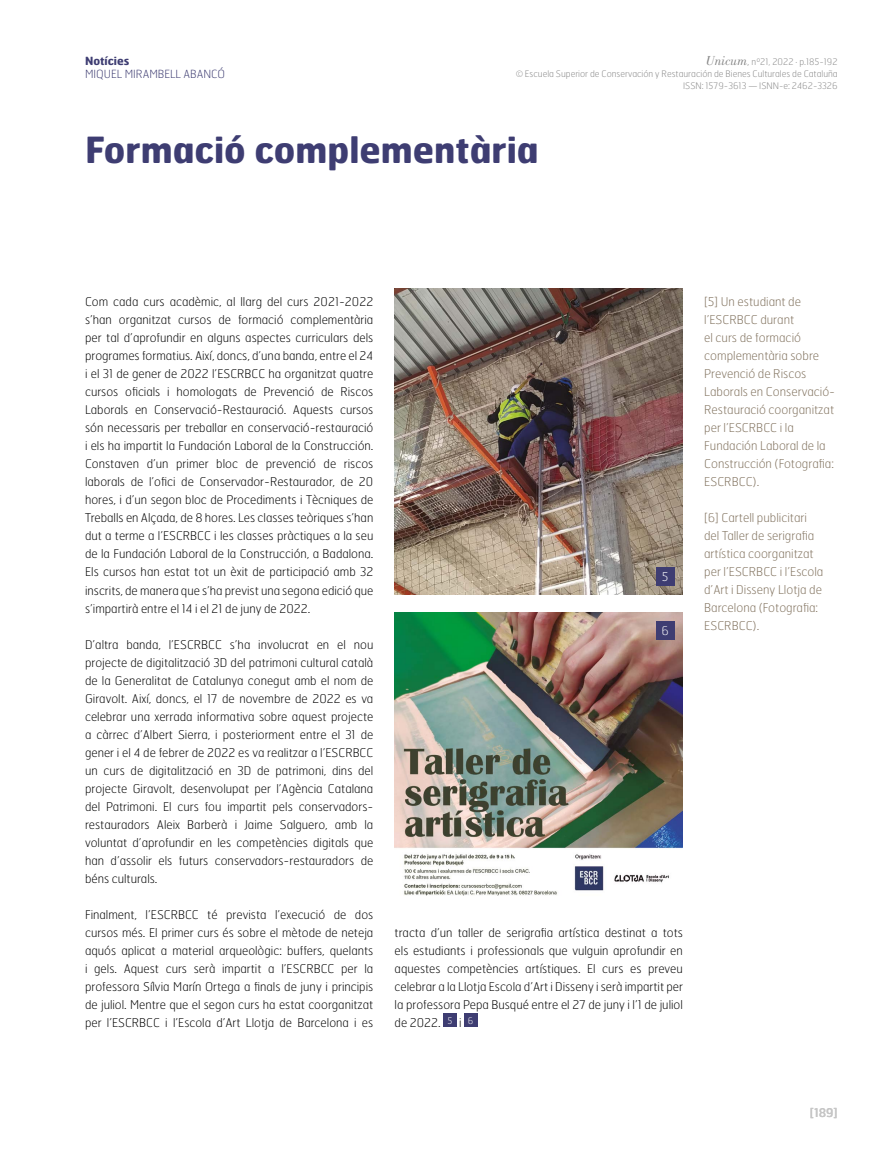
<style>
.page{position:relative;width:893px;height:1149px;background:#fff}
.page>*{position:absolute;margin:0;border:0;box-sizing:border-box;transform-origin:0 0}
.t1{font:700 36px "Hermes";color:#3e3d72}
.t2{font:100 12.15px/18px "Hermes";color:#80715d}
.t3{font:100 12px/18px "Hermes";color:#000;text-align:justify}
.t4{font:12px "Hermes";color:#c6c6c6}
.t5{font:100 12px "Hermes";color:#fff}
.t6{font:100 11.25px "Hermes";color:#3e3d72}
.t7{font:700 11.25px "Hermes";color:#3e3d72}
.t8{font:100 9px/12px "Hermes";color:#878787;text-align:right}
.s1{font-family:"Bodoni Std";font-weight:400;font-style:italic;font-size:13.5px}
.s2{font-size:10.5px}
</style>
<div class="page">
<div style="left:443px;top:1013px;width:13px;height:13px;background:#3e3d72"></div>
<div style="left:464px;top:1013px;width:13px;height:13px;background:#3e3d72"></div>
<img style="left:395px;top:288px;width:288px;height:306px">
<img style="left:395px;top:612px;width:288px;height:284px">
<div style="left:656px;top:567px;width:18px;height:18px;background:#3e3d72"></div>
<div style="left:656px;top:621px;width:18px;height:18px;background:#3e3d72"></div>
<p class="t7" style="left:85px;top:53px;width:46px">Notícies</p>
<p class="t6" style="left:85px;top:67px;width:142px">MIQUEL MIRAMBELL ABANCÓ</p>
<p class="t8" style="left:516px;top:55px;width:323px"><span class="s1">Unicum</span><span class="s2">,</span> nº21, 2022 · p.185-192<br>© Escuela Superior de Conservación y Restauración de Bienes Culturales de Cataluña<br>ISSN: 1579-3613 — ISNN-e: 2462-3326</p>
<h1 class="t1" style="left:85px;top:126px;width:455px">Formació complementària</h1>
<p class="t3" style="left:85px;top:292px;width:290px">Com cada curs acadèmic, al llarg del curs 2021-2022 s’han organitzat cursos de formació complementària per tal d’aprofundir en alguns aspectes curriculars dels programes formatius. Així, doncs, d’una banda, entre el 24 i el 31 de gener de 2022 l’ESCRBCC ha organitzat quatre cursos oficials i homologats de Prevenció de Riscos Laborals en Conservació-Restauració. Aquests cursos són necessaris per treballar en conservació-restauració i els ha impartit la Fundación Laboral de la Construcción.<br>Constaven d’un primer bloc de prevenció de riscos laborals de l’ofici de Conservador-Restaurador, de 20 hores, i d’un segon bloc de Procediments i Tècniques de Treballs en Alçada, de 8 hores. Les classes teòriques s’han dut a terme a l’ESCRBCC i les classes pràctiques a la seu de la Fundación Laboral de la Construcción, a Badalona.<br>Els cursos han estat tot un èxit de participació amb 32 inscrits, de manera que s’ha previst una segona edició que s’impartirà entre el 14 i el 21 de juny de 2022.</p>
<p class="t3" style="left:85px;top:634px;width:290px">D’altra banda, l’ESCRBCC s’ha involucrat en el nou projecte de digitalització 3D del patrimoni cultural català de la Generalitat de Catalunya conegut amb el nom de Giravolt. Així, doncs, el 17 de novembre de 2022 es va celebrar una xerrada informativa sobre aquest projecte a càrrec d’Albert Sierra, i posteriorment entre el 31 de gener i el 4 de febrer de 2022 es va realitzar a l’ESCRBCC un curs de digitalització en 3D de patrimoni, dins del projecte Giravolt, desenvolupat per l’Agència Catalana del Patrimoni. El curs fou impartit pels conservadors&shy;restauradors Aleix Barberà i Jaime Salguero, amb la voluntat d’aprofundir en les competències digitals que han d’assolir els futurs conservadors-restauradors de béns culturals.</p>
<p class="t3" style="left:85px;top:904px;width:290px">Finalment, l’ESCRBCC té prevista l’execució de dos cursos més. El primer curs és sobre el mètode de neteja aquós aplicat a material arqueològic: buffers, quelants i gels. Aquest curs serà impartit a l’ESCRBCC per la professora Sílvia Marín Ortega a finals de juny i principis de juliol. Mentre que el segon curs ha estat coorganitzat per l’ESCRBCC i l’Escola d’Art Llotja de Barcelona i es</p>
<p class="t5" style="left:662px;top:569px;width:8px">5</p>
<p class="t5" style="left:661px;top:623px;width:9px">6</p>
<p class="t2" style="left:704px;top:292px;width:133px">[5] Un estudiant de l’ESCRBCC durant<br>el curs de formació complementària sobre<br>Prevenció de Riscos<br>Laborals en Conservació-<br>Restauració coorganitzat per l’ESCRBCC i la<br>Fundación Laboral de la<br>Construcción (Fotografia:<br>ESCRBCC).</p>
<p class="t2" style="left:704px;top:508px;width:121px">[6] Cartell publicitari del Taller de serigrafia artística coorganitzat per l’ESCRBCC i l’Escola d’Art i Disseny Llotja de<br>Barcelona (Fotografia:<br>ESCRBCC).</p>
<p class="t3" style="left:395px;top:922px;width:290px">tracta d’un taller de serigrafia artística destinat a tots els estudiants i professionals que vulguin aprofundir en aquestes competències artístiques. El curs es preveu celebrar a la Llotja Escola d’Art i Disseny i serà impartit per la professora Pepa Busqué entre el 27 de juny i l’1 de juliol de 2022. <sup>5</sup> i <sup>6</sup></p>
<p class="t4" style="left:810px;top:1104px;width:29px">[189]</p>
</div>
